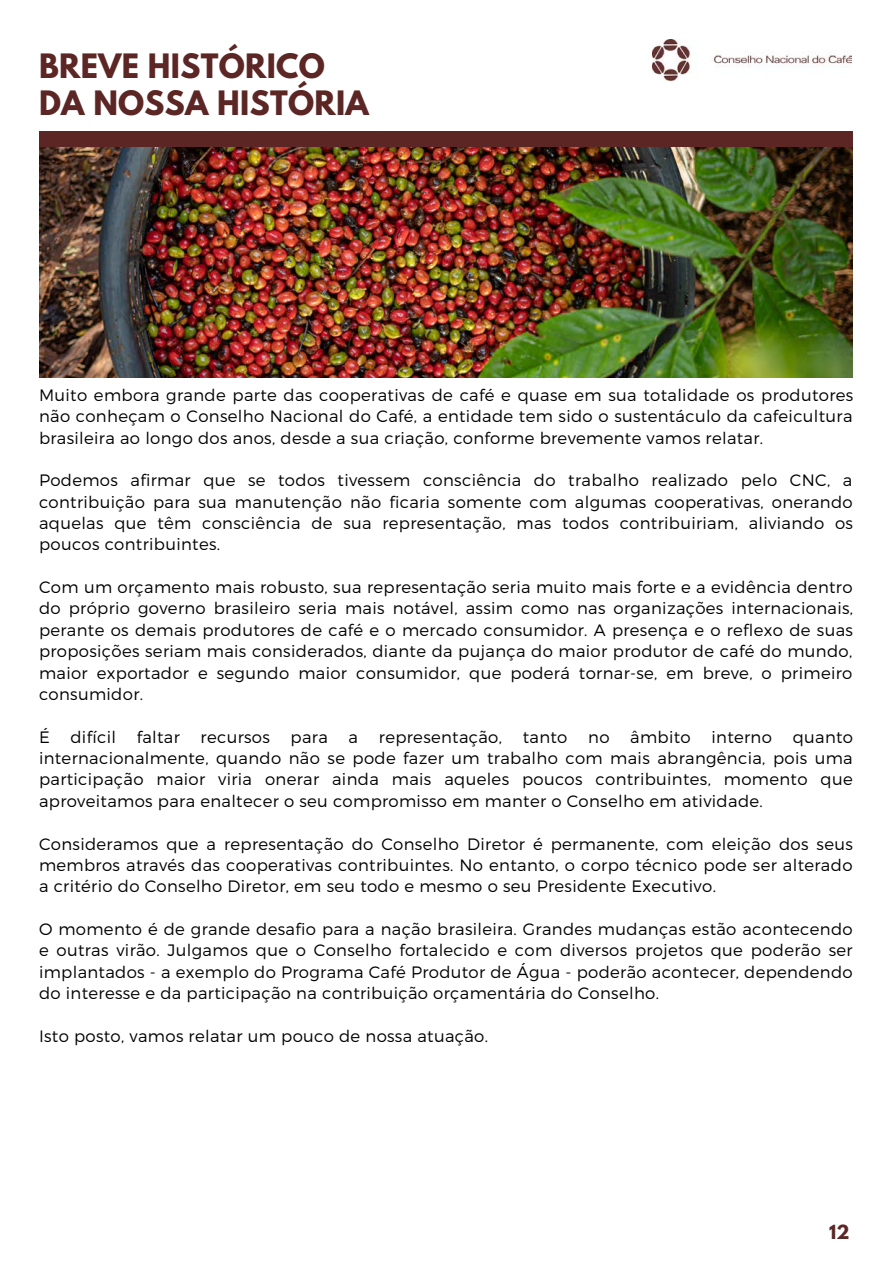
<style>
.page{position:relative;width:893px;height:1264px;background:#fff}
.page>*{position:absolute;margin:0;border:0;box-sizing:border-box;transform-origin:0 0}
.t1{font:700 29.7px/37px "League Spartan";letter-spacing:.01em;color:#5b2624}
.t2{font:700 17.25px "League Spartan";color:#5b2624}
.t3{font:300 16.5px/21.3px "Montserrat";letter-spacing:.02em;color:#000;text-align:justify}
</style>
<div class="page">
<img style="left:39px;top:147px;width:813px;height:230px">
<div style="left:39px;top:131px;width:813px;height:16px;background:#5b2624"></div>
<img style="left:652px;top:39px;width:199px;height:42px">
<h1 class="t1" style="left:39px;top:51px;width:331px">BREVE HISTÓRICO<br>DA NOSSA HISTÓRIA</h1>
<p class="t3" style="left:39px;top:383px;width:815px">Muito embora grande parte das cooperativas de café e quase em sua totalidade os produtores não conheçam o Conselho Nacional do Café, a entidade tem sido o sustentáculo da cafeicultura brasileira ao longo dos anos, desde a sua criação, conforme brevemente vamos relatar.</p>
<p class="t3" style="left:39px;top:469px;width:815px">Podemos afirmar que se todos tivessem consciência do trabalho realizado pelo CNC, a contribuição para sua manutenção não ficaria somente com algumas cooperativas, onerando aquelas que têm consciência de sua representação, mas todos contribuiriam, aliviando os poucos contribuintes.</p>
<p class="t3" style="left:39px;top:575px;width:815px">Com um orçamento mais robusto, sua representação seria muito mais forte e a evidência dentro do próprio governo brasileiro seria mais notável, assim como nas organizações internacionais, perante os demais produtores de café e o mercado consumidor. A presença e o reflexo de suas proposições seriam mais considerados, diante da pujança do maior produtor de café do mundo, maior exportador e segundo maior consumidor, que poderá tornar-se, em breve, o primeiro consumidor.</p>
<p class="t3" style="left:39px;top:725px;width:12px">É</p>
<p class="t3" style="left:70px;top:725px;width:47px">difícil</p>
<p class="t3" style="left:137px;top:725px;width:45px">faltar</p>
<p class="t3" style="left:200px;top:725px;width:71px">recursos</p>
<p class="t3" style="left:290px;top:725px;width:39px">para</p>
<p class="t3" style="left:348px;top:725px;width:11px">a</p>
<p class="t3" style="left:379px;top:725px;width:125px">representação,</p>
<p class="t3" style="left:522px;top:725px;width:46px">tanto</p>
<p class="t3" style="left:588px;top:725px;width:23px">no</p>
<p class="t3" style="left:630px;top:725px;width:62px">âmbito</p>
<p class="t3" style="left:711px;top:725px;width:62px">interno</p>
<p class="t3" style="left:39px;top:725px;width:815px;text-indent:753px">quanto internacionalmente, quando não se pode fazer um trabalho com mais abrangência, pois uma participação maior viria onerar ainda mais aqueles poucos contribuintes, momento que aproveitamos para enaltecer o seu compromisso em manter o Conselho em atividade.</p>
<p class="t3" style="left:39px;top:832px;width:815px">Consideramos que a representação do Conselho Diretor é permanente, com eleição dos seus membros através das cooperativas contribuintes. No entanto, o corpo técnico pode ser alterado a critério do Conselho Diretor, em seu todo e mesmo o seu Presidente Executivo.</p>
<p class="t3" style="left:39px;top:917px;width:815px">O momento é de grande desafio para a nação brasileira. Grandes mudanças estão acontecendo e outras virão. Julgamos que o Conselho fortalecido e com diversos projetos que poderão ser implantados - a exemplo do Programa Café Produtor de Água - poderão acontecer, dependendo do interesse e da participação na contribuição orçamentária do Conselho.</p>
<p class="t3" style="left:39px;top:1024px;width:450px">Isto posto, vamos relatar um pouco de nossa atuação.</p>
<p class="t2" style="left:829px;top:1222px;width:22px">12</p>
</div>
